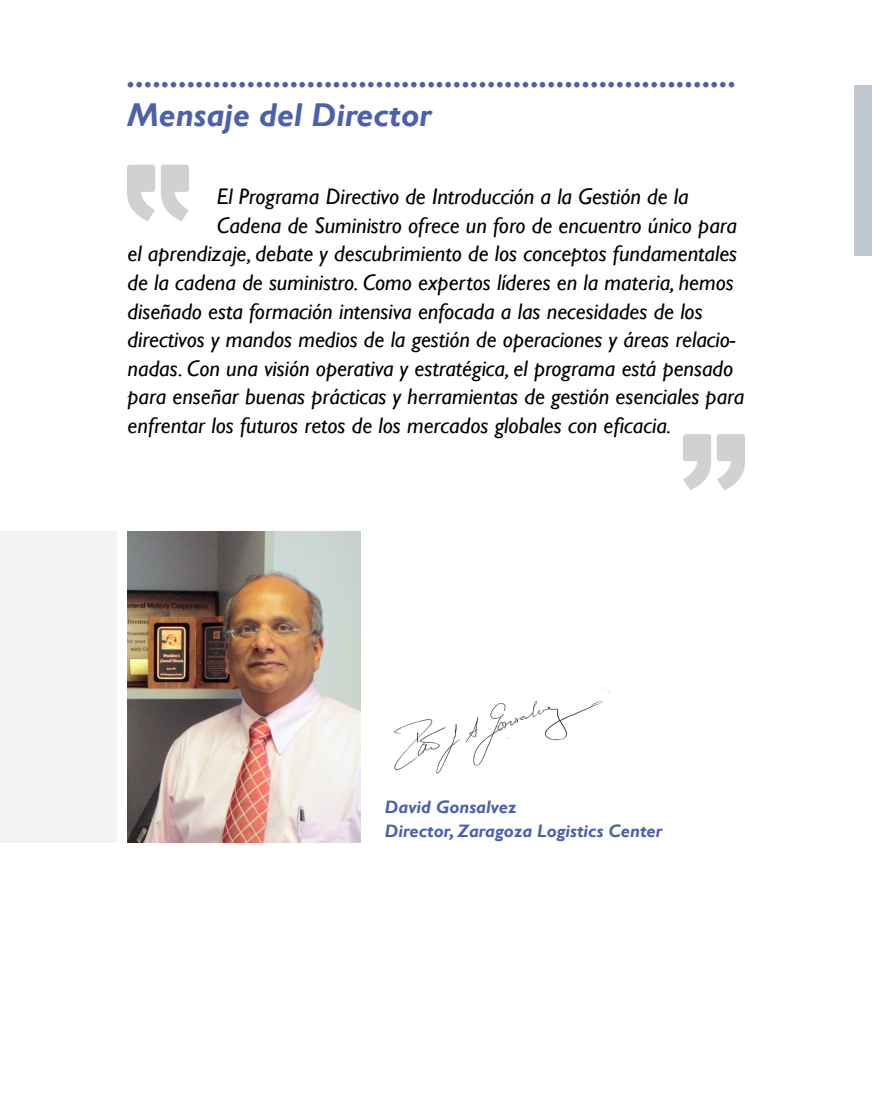
<style>
.page{position:relative;width:872px;height:1093px;background:#fff}
.page>*{position:absolute;margin:0;border:0;box-sizing:border-box;transform-origin:0 0}
.t1{font:italic 700 33px "Gill Sans";color:#4b61ad}
.t2{font:italic 22.5px "Gill Sans";color:#000}
.t3{font:italic 700 18px "Gill Sans";color:#4b61ad}
</style>
<div class="page">
<div style="left:0;top:531px;width:117px;height:311px;background:#f0f2f4"></div>
<div style="left:855px;top:85px;width:17px;height:170px;background:#c0c8cd"></div>
<img style="left:128px;top:164px;width:60px;height:57px">
<img style="left:684px;top:434px;width:60px;height:56px">
<img style="left:128px;top:531px;width:233px;height:311px">
<img style="left:394px;top:687px;width:216px;height:87px">
<p class="t1" style="left:128px;top:56px;width:611px">.......................................................................</p>
<p class="t1" style="left:128px;top:96px;width:305px">Mensaje del Director</p>
<p class="t2" style="left:217px;top:184px;width:473px">El Programa Directivo de Introducción a la Gestión de la</p>
<p class="t2" style="left:217px;top:212px;width:521px">Cadena de Suministro ofrece un foro de encuentro único para</p>
<p class="t2" style="left:128px;top:241px;width:611px">el aprendizaje, debate y descubrimiento de los conceptos fundamentales</p>
<p class="t2" style="left:128px;top:269px;width:608px">de la cadena de suministro. Como expertos líderes en la materia, hemos</p>
<p class="t2" style="left:128px;top:298px;width:576px">diseñado esta formación intensiva enfocada a las necesidades de los</p>
<p class="t2" style="left:128px;top:326px;width:609px">directivos y mandos medios de la gestión de operaciones y áreas relacio-</p>
<p class="t2" style="left:128px;top:355px;width:607px">nadas. Con una visión operativa y estratégica, el programa está pensado</p>
<p class="t2" style="left:128px;top:383px;width:618px">para enseñar buenas prácticas y herramientas de gestión esenciales para</p>
<p class="t2" style="left:128px;top:412px;width:545px">enfrentar los futuros retos de los mercados globales con eficacia.</p>
<p class="t3" style="left:385px;top:797px;width:133px">David Gonsalvez</p>
<p class="t3" style="left:385px;top:821px;width:279px">Director, Zaragoza Logistics Center</p>
</div>
